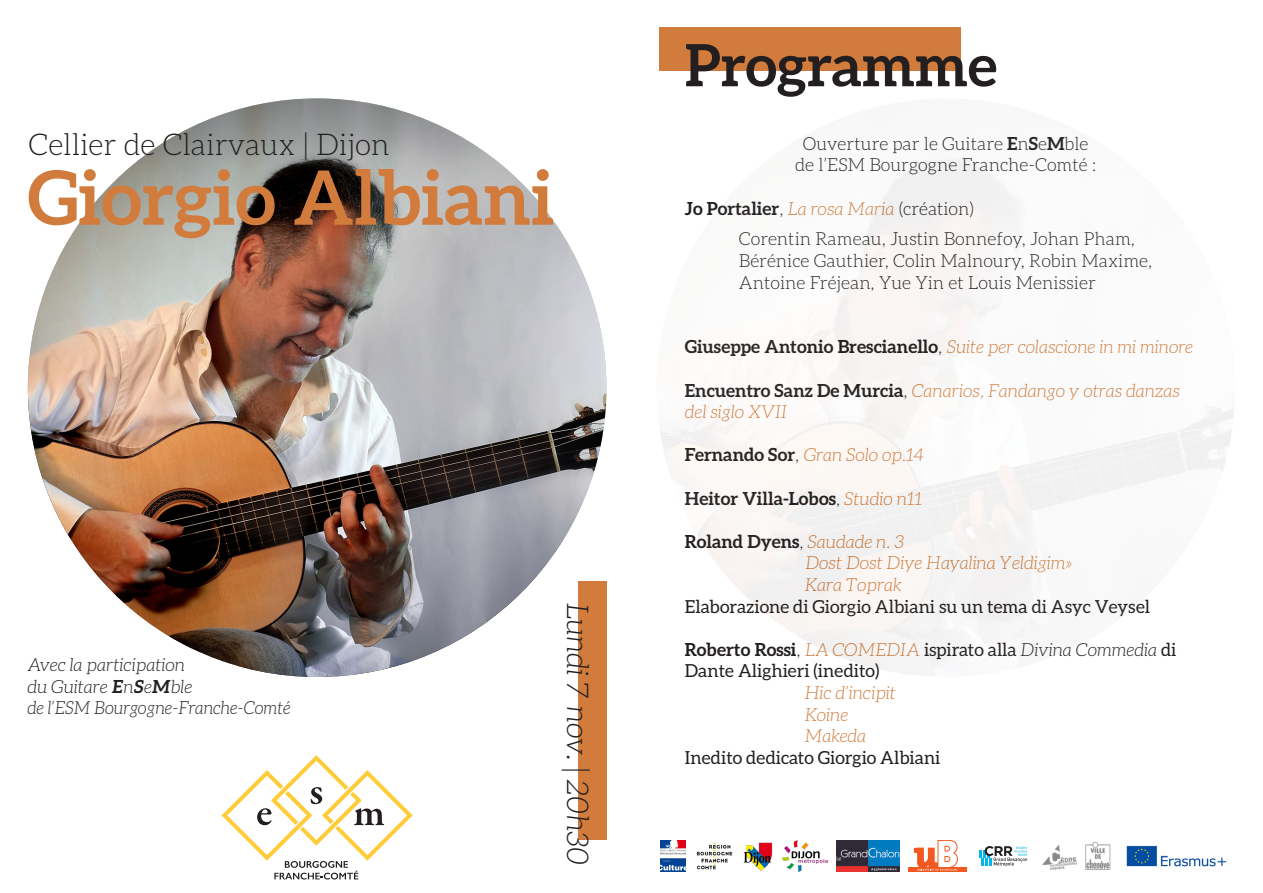
<style>
.page{position:relative;width:1263px;height:893px;background:#fff}
.page>*{position:absolute;margin:0;border:0;box-sizing:border-box;transform-origin:0 0}
.t1{font:700 75px "Aleo";color:#d17c3c}
.t2{font:700 58.2px "Aleo";color:#231f20}
.t3{font:300 30px "Aleo";color:#231f20}
.t4{font:italic 300 30px "Aleo";color:#231f20}
.t5{font:italic 300 18px "Aleo";color:#d17c3c}
.t6{font:300 18px "Aleo";color:#231f20}
.t7{font:18px/21.6px "Aleo";color:#231f20}
.t8{font:700 18px "Aleo";color:#231f20}
.t9{font:italic 300 18px "Aleo";color:#231f20}
.t10{font:italic 300 18px "Aleo";color:#231f20;scale:.94 1}
.s1{font-weight:700}
.s2{font-weight:300}
.s3{font-weight:300;font-style:italic;color:#d17c3c}
.s4{font-weight:700;font-style:normal;color:#231f20}
.s5{font-style:normal;color:#231f20}
.s6{font-weight:300;font-style:italic}
</style>
<div class="page">
<div style="left:578px;top:582px;width:28px;height:258px;background:#d17c3c"></div>
<svg style="left:222px;top:755px;width:191px;height:124px"></svg>
<img style="left:696px;top:842px;width:37px;height:28px">
<img style="left:744px;top:842px;width:29px;height:29px">
<img style="left:783px;top:840px;width:45px;height:32px">
<img style="left:837px;top:840px;width:62px;height:32px">
<div style="left:908px;top:867px;width:59px;height:5px;background:#f15921"></div>
<svg style="left:914px;top:840px;width:44px;height:31px"></svg>
<img style="left:1042px;top:841px;width:69px;height:29px">
<div style="left:659px;top:27px;width:302px;height:43px;background:#d17c3c"></div>
<img style="left:660px;top:840px;width:26px;height:32px">
<img style="left:28px;top:98px;width:578px;height:579px;border-radius:289px">
<svg style="left:979px;top:846px;width:48px;height:20px"></svg>
<img style="left:1126px;top:845px;width:101px;height:22px">
<p class="t3" style="left:28px;top:129px;width:363px">Cellier de Clairvaux | Dijon</p>
<p class="t1" style="left:28px;top:154px;width:528px">Giorgio Albiani</p>
<p class="t9" style="left:28px;top:655px;width:159px">Avec la participation</p>
<p class="t9" style="left:28px;top:677px;width:166px">du Guitare <span class="s1">E</span>n<span class="s1">S</span>e<span class="s1">M</span>ble</p>
<p class="t10" style="left:28px;top:698px;width:281px">de l’ESM Bourgogne-Franche-Comté</p>
<p class="t4" style="left:594px;top:603px;width:264px;rotate:90deg">Lundi 7 nov. | 20h30</p>
<p class="t2" style="left:685px;top:32px;width:314px">Programme</p>
<p class="t6" style="left:803px;top:134px;width:287px">Ouverture par le Guitare <span class="s1">E</span>n<span class="s1">S</span>e<span class="s1">M</span>ble</p>
<p class="t6" style="left:795px;top:155px;width:302px">de l’ESM Bourgogne Franche-Comté :</p>
<p class="t8" style="left:685px;top:198px;width:291px">Jo Portalier<span class="s2">,</span> <span class="s3">La rosa Maria</span> <span class="s2">(création)</span></p>
<p class="t6" style="left:739px;top:229px;width:398px">Corentin Rameau, Justin Bonnefoy, Johan Pham,</p>
<p class="t6" style="left:739px;top:251px;width:415px">Bérénice Gauthier, Colin Malnoury, Robin Maxime,</p>
<p class="t6" style="left:739px;top:272px;width:358px">Antoine Fréjean, Yue Yin et Louis Menissier</p>
<p class="t5" style="left:685px;top:337px;width:510px"><span class="s4">Giuseppe Antonio Brescianello</span><span class="s5">,</span> Suite per colascione in mi minore</p>
<p class="t5" style="left:685px;top:380px;width:497px"><span class="s4">Encuentro Sanz De Murcia</span><span class="s5">,</span> Canarios, Fandango y otras danzas</p>
<p class="t5" style="left:685px;top:402px;width:104px">del siglo XVII</p>
<p class="t5" style="left:685px;top:445px;width:241px"><span class="s4">Fernando Sor</span><span class="s5">,</span> Gran Solo op.14</p>
<p class="t8" style="left:685px;top:488px;width:238px">Heitor Villa-Lobos<span class="s2">,</span> <span class="s3">Studio n11</span></p>
<p class="t8" style="left:685px;top:531px;width:221px">Roland Dyens<span class="s2">,</span> <span class="s3">Saudade n. 3</span></p>
<p class="t5" style="left:805px;top:553px;width:268px">Dost Dost Diye Hayalina Yeldigim»</p>
<p class="t5" style="left:805px;top:575px;width:99px">Kara Toprak</p>
<p class="t7" style="left:685px;top:595px;width:467px">Elaborazione di Giorgio Albiani su un tema di Asyc Veysel</p>
<p class="t7" style="left:685px;top:638px;width:493px"><span class="s1">Roberto Rossi</span><span class="s2">,</span> <span class="s3">LA COMEDIA</span> ispirato alla <span class="s6">Divina Commedia</span> di<br>Dante Alighieri (inedito)</p>
<p class="t5" style="left:805px;top:683px;width:93px">Hic d’incipit</p>
<p class="t5" style="left:805px;top:704px;width:45px">Koine</p>
<p class="t5" style="left:805px;top:726px;width:63px">Makeda</p>
<p class="t7" style="left:685px;top:746px;width:257px">Inedito dedicato Giorgio Albiani</p>
</div>
